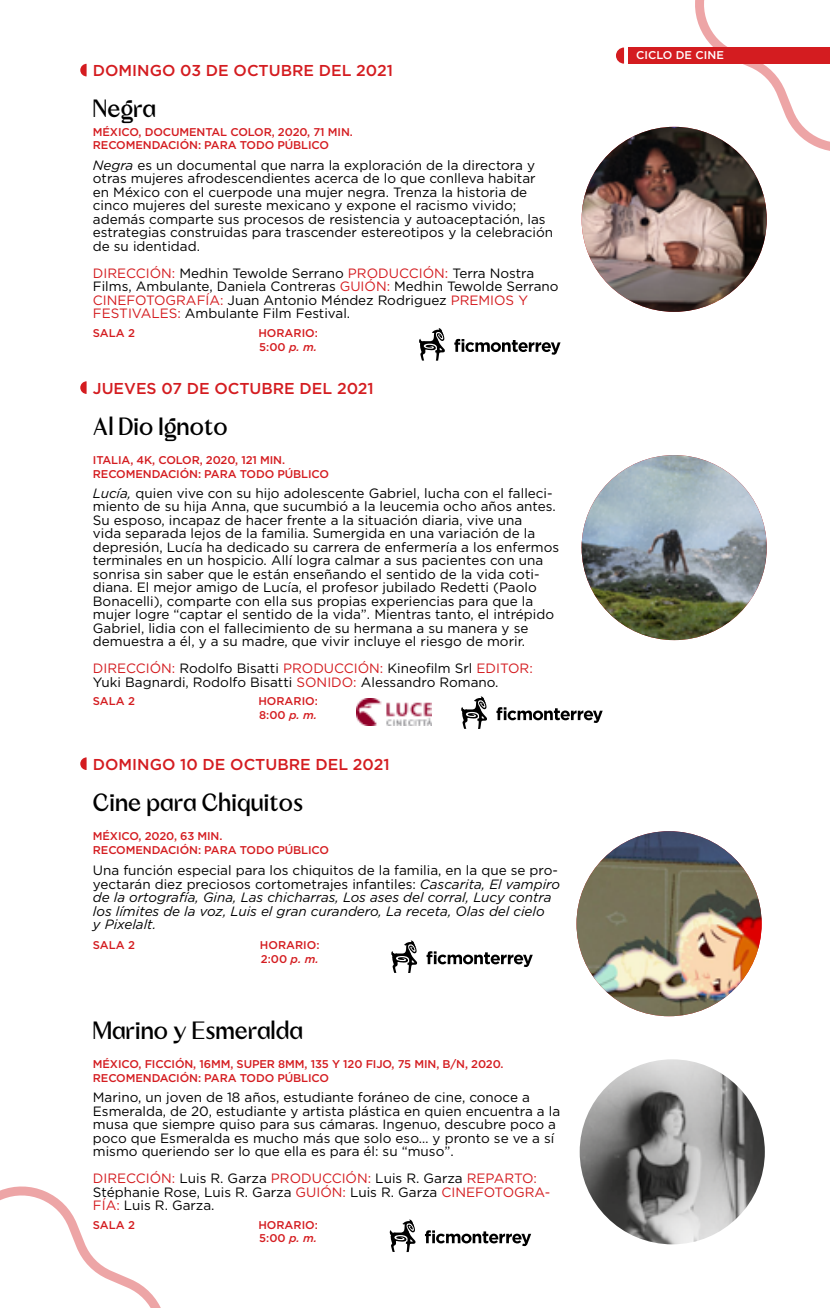
<style>
.page{position:relative;width:830px;height:1308px;background:#fff}
.page>*{position:absolute;margin:0;border:0;box-sizing:border-box;transform-origin:0 0}
.t1{font:24.75px "NT Cramer";color:#000}
.t2{font:500 15.75px "Gotham";color:#d41c20}
.t3{font:13.5px/13.5px "Gotham";color:#000}
.t4{font:italic 13.5px/13.5px "Gotham";color:#000}
.t5{font:500 11.25px/13.5px "Gotham";letter-spacing:-.01em;color:#d41c20}
.t6{font:500 11.25px "Gotham";color:#fff}
.s1{font-style:italic}
.s2{color:#d41c20}
.s3{font-style:normal}
</style>
<div class="page">
<img style="left:581px;top:127px;width:185px;height:185px;border-radius:92px">
<img style="left:581px;top:455px;width:185px;height:185px;border-radius:92px">
<img style="left:356px;top:698px;width:75px;height:27px">
<svg style="left:461px;top:696px;width:26px;height:33px"></svg>
<svg style="left:496px;top:707px;width:106px;height:16px"></svg>
<svg style="left:391px;top:940px;width:26px;height:33px"></svg>
<svg style="left:426px;top:951px;width:106px;height:16px"></svg>
<svg style="left:389px;top:1219px;width:26px;height:33px"></svg>
<svg style="left:425px;top:1230px;width:106px;height:16px"></svg>
<svg style="left:419px;top:328px;width:26px;height:33px"></svg>
<svg style="left:454px;top:339px;width:106px;height:16px"></svg>
<img style="left:576px;top:831px;width:185px;height:185px;border-radius:92px">
<img style="left:579px;top:1059px;width:185px;height:185px;border-radius:92px">
<svg style="left:80px;top:64px;width:7px;height:12px"></svg>
<svg style="left:80px;top:381px;width:7px;height:13px"></svg>
<svg style="left:80px;top:757px;width:7px;height:13px"></svg>
<svg style="left:686px;top:0;width:143px;height:153px"></svg>
<svg style="left:0;top:1186px;width:160px;height:121px"></svg>
<div style="left:627px;top:48px;width:202px;height:16px;background:#d41c20"></div>
<svg style="left:616px;top:48px;width:7px;height:16px"></svg>
<p class="t2" style="left:93px;top:61px;width:301px">DOMINGO 03 DE OCTUBRE DEL 2021</p>
<h1 class="t1" style="left:93px;top:92px;width:65px">Negra</h1>
<p class="t5" style="left:93px;top:125px;width:261px">MÉXICO, DOCUMENTAL COLOR, 2020, 71 MIN.<br>RECOMENDACIÓN: PARA TODO PÚBLICO</p>
<p class="t3" style="left:93px;top:158px;width:461px"><span class="s1">Negra</span> es un documental que narra la exploración de la directora y otras mujeres afrodescendientes acerca de lo que conlleva habitar en México con el cuerpode una mujer negra. Trenza la historia de cinco mujeres del sureste mexicano y expone el racismo vivido; además comparte sus procesos de resistencia y autoaceptación, las estrategias construidas para trascender estereotipos y la celebración de su identidad.</p>
<p class="t3" style="left:93px;top:266px;width:467px"><span class="s2">DIRECCIÓN:</span> Medhin Tewolde Serrano <span class="s2">PRODUCCIÓN:</span> Terra Nostra Films, Ambulante, Daniela Contreras <span class="s2">GUIÓN:</span> Medhin Tewolde Serrano <span class="s2">CINEFOTOGRAFÍA:</span> Juan Antonio Méndez Rodriguez <span class="s2">PREMIOS Y FESTIVALES:</span> Ambulante Film Festival.</p>
<p class="t5" style="left:93px;top:326px;width:44px">SALA 2</p>
<p class="t5" style="left:258px;top:326px;width:61px">HORARIO:<br>5:00 <span class="s1">p. m.</span></p>
<p class="t2" style="left:93px;top:378px;width:282px">JUEVES 07 DE OCTUBRE DEL 2021</p>
<h1 class="t1" style="left:93px;top:410px;width:136px">Al Dio Ignoto</h1>
<p class="t5" style="left:93px;top:453px;width:238px">ITALIA, 4K, COLOR, 2020, 121 MIN.<br>RECOMENDACIÓN: PARA TODO PÚBLICO</p>
<p class="t3" style="left:93px;top:486px;width:467px"><span class="s1">Lucía,</span> quien vive con su hijo adolescente Gabriel, lucha con el falleci&shy;miento de su hija Anna, que sucumbió a la leucemia ocho años antes.<br>Su esposo, incapaz de hacer frente a la situación diaria, vive una<br>vida separada lejos de la familia. Sumergida en una variación de la depresión, Lucía ha dedicado su carrera de enfermería a los enfermos terminales en un hospicio. Allí logra calmar a sus pacientes con una sonrisa sin saber que le están enseñando el sentido de la vida coti&shy;diana. El mejor amigo de Lucía, el profesor jubilado Redetti (Paolo Bonacelli), comparte con ella sus propias experiencias para que la mujer logre “captar el sentido de la vida”. Mientras tanto, el intrépido Gabriel, lidia con el fallecimiento de su hermana a su manera y se demuestra a él, y a su madre, que vivir incluye el riesgo de morir.</p>
<p class="t3" style="left:93px;top:661px;width:441px"><span class="s2">DIRECCIÓN:</span> Rodolfo Bisatti <span class="s2">PRODUCCIÓN:</span> Kineofilm Srl <span class="s2">EDITOR:<br></span>Yuki Bagnardi, Rodolfo Bisatti <span class="s2">SONIDO:</span> Alessandro Romano.</p>
<p class="t5" style="left:93px;top:694px;width:44px">SALA 2</p>
<p class="t5" style="left:258px;top:694px;width:61px">HORARIO:<br>8:00 <span class="s1">p. m.</span></p>
<p class="t2" style="left:93px;top:754px;width:298px">DOMINGO 10 DE OCTUBRE DEL 2021</p>
<h1 class="t1" style="left:93px;top:786px;width:212px">Cine para Chiquitos</h1>
<p class="t5" style="left:93px;top:829px;width:238px">MÉXICO, 2020, 63 MIN.<br>RECOMENDACIÓN: PARA TODO PÚBLICO</p>
<p class="t4" style="left:93px;top:863px;width:468px"><span class="s3">Una función especial para los chiquitos de la familia, en la que se pro&shy;yectarán diez preciosos cortometrajes infantiles:</span> Cascarita, El vampiro de la ortografía, Gina, Las chicharras, Los ases del corral, Lucy contra los límites de la voz, Luis el gran curandero, La receta, Olas del cielo<br>y Pixelalt.</p>
<p class="t5" style="left:93px;top:938px;width:44px">SALA 2</p>
<p class="t5" style="left:260px;top:938px;width:61px">HORARIO:<br>2:00 <span class="s1">p. m.</span></p>
<h1 class="t1" style="left:93px;top:1014px;width:212px">Marino y Esmeralda</h1>
<p class="t5" style="left:93px;top:1057px;width:412px">MÉXICO, FICCIÓN, 16MM, SUPER 8MM, 135 Y 120 FIJO, 75 MIN, B/N, 2020.<br>RECOMENDACIÓN: PARA TODO PÚBLICO</p>
<p class="t3" style="left:93px;top:1090px;width:468px">Marino, un joven de 18 años, estudiante foráneo de cine, conoce a Esmeralda, de 20, estudiante y artista plástica en quien encuentra a la musa que siempre quiso para sus cámaras. Ingenuo, descubre poco a poco que Esmeralda es mucho más que solo eso… y pronto se ve a sí mismo queriendo ser lo que ella es para él: su “muso”.</p>
<p class="t3" style="left:93px;top:1171px;width:458px"><span class="s2">DIRECCIÓN:</span> Luis R. Garza <span class="s2">PRODUCCIÓN:</span> Luis R. Garza <span class="s2">REPARTO:<br></span>Stéphanie Rose, Luis R. Garza <span class="s2">GUIÓN:</span> Luis R. Garza <span class="s2">CINEFOTOGRA-<br>FÍA:</span> Luis R. Garza.</p>
<p class="t5" style="left:93px;top:1217px;width:44px">SALA 2</p>
<p class="t5" style="left:258px;top:1217px;width:61px">HORARIO:<br>5:00 <span class="s1">p. m.</span></p>
<p class="t6" style="left:636px;top:48px;width:89px">CICLO DE CINE</p>
</div>
